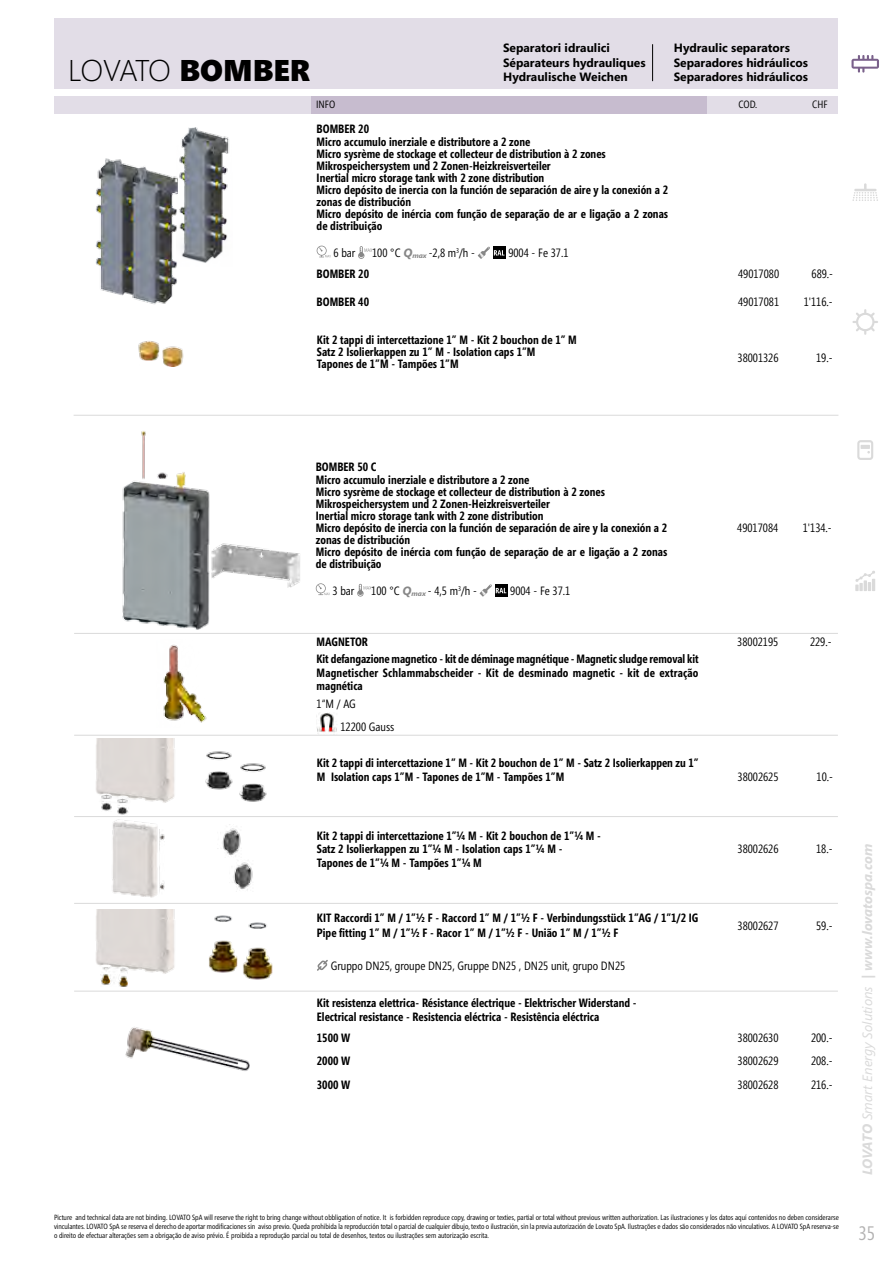
<style>
.page{position:relative;width:893px;height:1263px;background:#fff}
.page>*{position:absolute;margin:0;border:0;box-sizing:border-box;transform-origin:0 0}
.t1{font:300 30px "Segoe";color:#000}
.t2{font:900 30px "Segoe";color:#000}
.t3{font:19.5px "Segoe Condensed";color:#b3b2b2}
.t4{font:italic 700 13.5px "Segoe";letter-spacing:-.01em;color:#dadada}
.t5{font:700 12px/12.1px "Segoe Condensed";color:#000}
.t6{font:12px/23.5px "Segoe Condensed";color:#000}
.t7{font:700 12px/14.4px "Segoe";color:#000}
.t8{font:10.5px "Segoe Condensed";color:#000}
.t9{font:7.5px/9px "Segoe Condensed";color:#000;text-align:justify}
.s1{font-family:"Segoe";font-weight:700;font-style:italic;color:#878787}
.s2{font-weight:400}
</style>
<div class="page">
<div style="left:54px;top:18px;width:784px;height:71px;background:#e2dde7"></div>
<div style="left:54px;top:96px;width:258px;height:17px;background:#e2dde7"></div>
<div style="left:312px;top:96px;width:395px;height:17px;background:#c7bccf"></div>
<div style="left:707px;top:96px;width:131px;height:17px;background:#e2dde7"></div>
<hr style="left:74px;top:415px;width:764px;height:1px;background:#dadada">
<hr style="left:652px;top:44px;width:1px;height:37px;background:#000">
<svg style="left:317px;top:246px;width:14px;height:12px"></svg>
<svg style="left:358px;top:246px;width:14px;height:13px"></svg>
<svg style="left:504px;top:247px;width:2px;height:12px"></svg>
<svg style="left:478px;top:246px;width:26px;height:13px"></svg>
<svg style="left:316px;top:583px;width:14px;height:12px"></svg>
<svg style="left:357px;top:584px;width:14px;height:13px"></svg>
<svg style="left:506px;top:584px;width:1px;height:13px"></svg>
<svg style="left:480px;top:584px;width:26px;height:13px"></svg>
<img style="left:95px;top:158px;width:82px;height:147px">
<img style="left:176px;top:128px;width:53px;height:138px">
<img style="left:138px;top:341px;width:46px;height:25px">
<div style="left:139px;top:360px;width:20px;height:10px;background:#fff;border:1px solid #fff"></div>
<img style="left:122px;top:431px;width:88px;height:199px">
<hr style="left:74px;top:633px;width:764px;height:1px;background:#dadada">
<hr style="left:74px;top:816px;width:764px;height:1px;background:#dadada">
<hr style="left:74px;top:903px;width:764px;height:1px;background:#dadada">
<img style="left:317px;top:713px;width:20px;height:21px">
<img style="left:163px;top:644px;width:44px;height:79px">
<hr style="left:74px;top:735px;width:764px;height:1px;background:#dadada">
<hr style="left:74px;top:991px;width:764px;height:1px;background:#dadada">
<img style="left:125px;top:1027px;width:125px;height:44px">
<img style="left:243px;top:922px;width:30px;height:58px">
<img style="left:209px;top:915px;width:29px;height:58px">
<img style="left:222px;top:828px;width:19px;height:28px">
<img style="left:233px;top:862px;width:20px;height:28px">
<img style="left:112px;top:819px;width:46px;height:79px">
<img style="left:160px;top:834px;width:5px;height:56px">
<img style="left:96px;top:909px;width:79px;height:65px">
<img style="left:100px;top:967px;width:28px;height:19px">
<img style="left:205px;top:751px;width:28px;height:39px">
<img style="left:239px;top:763px;width:28px;height:39px">
<img style="left:96px;top:738px;width:79px;height:65px">
<svg style="left:98px;top:794px;width:33px;height:9px"></svg>
<img style="left:101px;top:794px;width:11px;height:17px">
<img style="left:117px;top:798px;width:11px;height:17px">
<svg style="left:317px;top:960px;width:11px;height:11px"></svg>
<img style="left:211px;top:543px;width:89px;height:45px">
<svg style="left:851px;top:55px;width:28px;height:18px"></svg>
<svg style="left:852px;top:309px;width:26px;height:26px"></svg>
<svg style="left:852px;top:183px;width:26px;height:18px"></svg>
<svg style="left:855px;top:571px;width:20px;height:20px"></svg>
<svg style="left:857px;top:440px;width:16px;height:20px"></svg>
<h1 class="t1" style="left:68px;top:53px;width:31px">LOVATO</h1>
<h1 class="t2" style="left:179px;top:53px;width:133px">BOMBER</h1>
<p class="t8" style="left:316px;top:98px;width:21px">INFO</p>
<p class="t7" style="left:503px;top:40px;width:144px">Separatori idraulici<br>Séparateurs hydrauliques<br>Hydraulische Weichen</p>
<p class="t7" style="left:674px;top:40px;width:136px">Hydraulic separators<br>Separadores hidráulicos<br>Separadores hidráulicos</p>
<p class="t7" style="left:512px;top:40px;width:137px">Moduli di distribuzione<br>Modules de distribution<br>Ve tei ungsgruppen</p>
<p class="t7" style="left:682px;top:40px;width:138px">Distribution modules<br>Sistemas de distribución<br>Sistemas de distribuição</p>
<p class="t8" style="left:738px;top:98px;width:20px">COD.</p>
<p class="t8" style="left:812px;top:98px;width:17px">CHF</p>
<p class="t5" style="left:317px;top:123px;width:353px">BOMBER 20<br>Micro accumulo inerziale e distributore a 2 zone<br>Micro sysrème de stockage et collecteur de distribution à 2 zones Mikrospeichersystem und 2 Zonen-Heizkreisverteiler<br>Inertial micro storage tank with 2 zone distribution<br>Micro depósito de inercia con la función de separación de aire y la conexión a 2 zonas de distribución<br>Micro depósito de inércia com função de separação de ar e ligação a 2 zonas de distribuição</p>
<p class="t6" style="left:333px;top:241px;width:23px">6 bar</p>
<p class="t6" style="left:372px;top:241px;width:104px">100 °C <span class="s1">Q</span><sub>max</sub> -2,8 m<sup>3</sup>/h -</p>
<p class="t6" style="left:508px;top:241px;width:62px">9004 - Fe 37.1</p>
<p class="t5" style="left:317px;top:268px;width:54px">BOMBER 20</p>
<p class="t6" style="left:738px;top:262px;width:42px">49017080</p>
<p class="t6" style="left:812px;top:262px;width:23px">689.-</p>
<p class="t5" style="left:317px;top:296px;width:54px">BOMBER 40</p>
<p class="t6" style="left:738px;top:290px;width:42px">49017081</p>
<p class="t6" style="left:804px;top:290px;width:30px">1'116.-</p>
<p class="t5" style="left:317px;top:334px;width:261px">Kit 2 tappi di intercettazione 1” M - Kit 2 bouchon de 1” M<br>Satz 2 Isolierkappen zu 1” M - Isolation caps 1”M<br>Tapones de 1”M - Tampões 1”M</p>
<p class="t6" style="left:738px;top:346px;width:42px">38001326</p>
<p class="t6" style="left:816px;top:346px;width:18px">19.-</p>
<p class="t5" style="left:316px;top:461px;width:353px">BOMBER 50 C<br>Micro accumulo inerziale e distributore a 2 zone<br>Micro sysrème de stockage et collecteur de distribution à 2 zones Mikrospeichersystem und 2 Zonen-Heizkreisverteiler<br>Inertial micro storage tank with 2 zone distribution<br>Micro depósito de inercia con la función de separación de aire y la conexión a 2 zonas de distribución<br>Micro depósito de inércia com função de separação de ar e ligação a 2 zonas de distribuição</p>
<p class="t6" style="left:333px;top:579px;width:23px">3 bar</p>
<p class="t6" style="left:371px;top:579px;width:107px">100 °C <span class="s1">Q</span><sub>max</sub> - 4,5 m<sup>3</sup>/h -</p>
<p class="t6" style="left:510px;top:579px;width:62px">9004 - Fe 37.1</p>
<p class="t6" style="left:737px;top:516px;width:42px">49017084</p>
<p class="t6" style="left:803px;top:516px;width:30px">1'134.-</p>
<p class="t5" style="left:317px;top:636px;width:52px">MAGNETOR</p>
<p class="t6" style="left:737px;top:630px;width:42px">38002195</p>
<p class="t6" style="left:810px;top:630px;width:23px">229.-</p>
<p class="t5" style="left:317px;top:652px;width:383px;line-height:13.5px;text-align:justify">Kit defangazione magnetico - kit de déminage magnétique - Magnetic sludge removal kit Magnetischer Schlammabscheider - Kit de desminado magnetic - kit de extração magnética</p>
<p class="t6" style="left:340px;top:692px;width:55px;text-indent:-24px">1“M / AG<br>12200 Gauss</p>
<p class="t5" style="left:317px;top:756px;width:383px;line-height:13.5px">Kit 2 tappi di intercettazione 1” M - Kit 2 bouchon de 1” M - Satz 2 Isolierkappen zu 1”<br>M Isolation caps 1”M - Tapones de 1”M - Tampões 1”M</p>
<p class="t5" style="left:317px;top:829px;width:286px;line-height:13.5px">Kit 2 tappi di intercettazione 1”¼ M - Kit 2 bouchon de 1”¼ M -<br>Satz 2 Isolierkappen zu 1”¼ M - Isolation caps 1”¼ M -<br>Tapones de 1”¼ M - Tampões 1”¼ M</p>
<p class="t6" style="left:738px;top:765px;width:42px">38002625</p>
<p class="t6" style="left:816px;top:765px;width:18px">10.-</p>
<p class="t6" style="left:738px;top:837px;width:42px">38002626</p>
<p class="t6" style="left:816px;top:837px;width:18px">18.-</p>
<p class="t5" style="left:317px;top:911px;width:383px;line-height:14.4px">KIT Raccordi 1” M / 1”½ F - Raccord 1” M / 1”½ F - Verbindungsstück 1”AG / 1”1/2 IG<br>Pipe fitting 1” M / 1”½ F - Racor 1” M / 1”½ F - União 1” M / 1”½ F</p>
<p class="t6" style="left:738px;top:914px;width:42px">38002627</p>
<p class="t6" style="left:816px;top:914px;width:18px">59.-</p>
<p class="t6" style="left:331px;top:953px;width:296px">Gruppo DN25, groupe DN25, Gruppe DN25 , DN25 unit, grupo DN25</p>
<p class="t5" style="left:317px;top:996px;width:321px;line-height:13.5px">Kit resistenza elettrica- Résistance électrique - Elektrischer Widerstand -<br>Electrical resistance - Resistencia eléctrica - Resistência eléctrica</p>
<p class="t5" style="left:317px;top:1032px;width:35px">1500 W</p>
<p class="t6" style="left:738px;top:1026px;width:42px">38002630</p>
<p class="t6" style="left:811px;top:1026px;width:23px">200.-</p>
<p class="t5" style="left:317px;top:1055px;width:35px">2000 W</p>
<p class="t6" style="left:738px;top:1049px;width:42px">38002629</p>
<p class="t6" style="left:811px;top:1049px;width:23px">208.-</p>
<p class="t5" style="left:317px;top:1079px;width:35px">3000 W</p>
<p class="t6" style="left:738px;top:1073px;width:42px">38002628</p>
<p class="t6" style="left:811px;top:1073px;width:23px">216.-</p>
<p class="t9" style="left:54px;top:1212px;width:786px">Picture and technical data are not binding. LOVATO SpA will reserve the right to bring change without obbligation of notice. It is forbidden reproduce copy, drawing or texties, partial or total without previous written authorization. Las ilustraciones y los datos aquí contenidos no deben considerarse vinculantes. LOVATO SpA se reserva el derecho de aportar modificaciones sin aviso previo. Queda prohibida la reproducción total o parcial de cualquier dibujo, texto o ilustración, sin la previa autorización de Lovato SpA. Ilustrações e dados são considerados não vinculativos. A LOVATO SpA reserva-se o direito de efectuar alterações sem a obrigação de aviso prévio. É proibida a reprodução parcial ou total de desenhos, textos ou ilustrações sem autorização escrita.</p>
<p class="t4" style="left:859px;top:1175px;width:332px;rotate:-90deg">LOVATO <span class="s2">Smart Energy Solutions</span> | www.lovatospa.com</p>
<h2 class="t3" style="left:859px;top:1222px;width:18px">35</h2>
</div>
